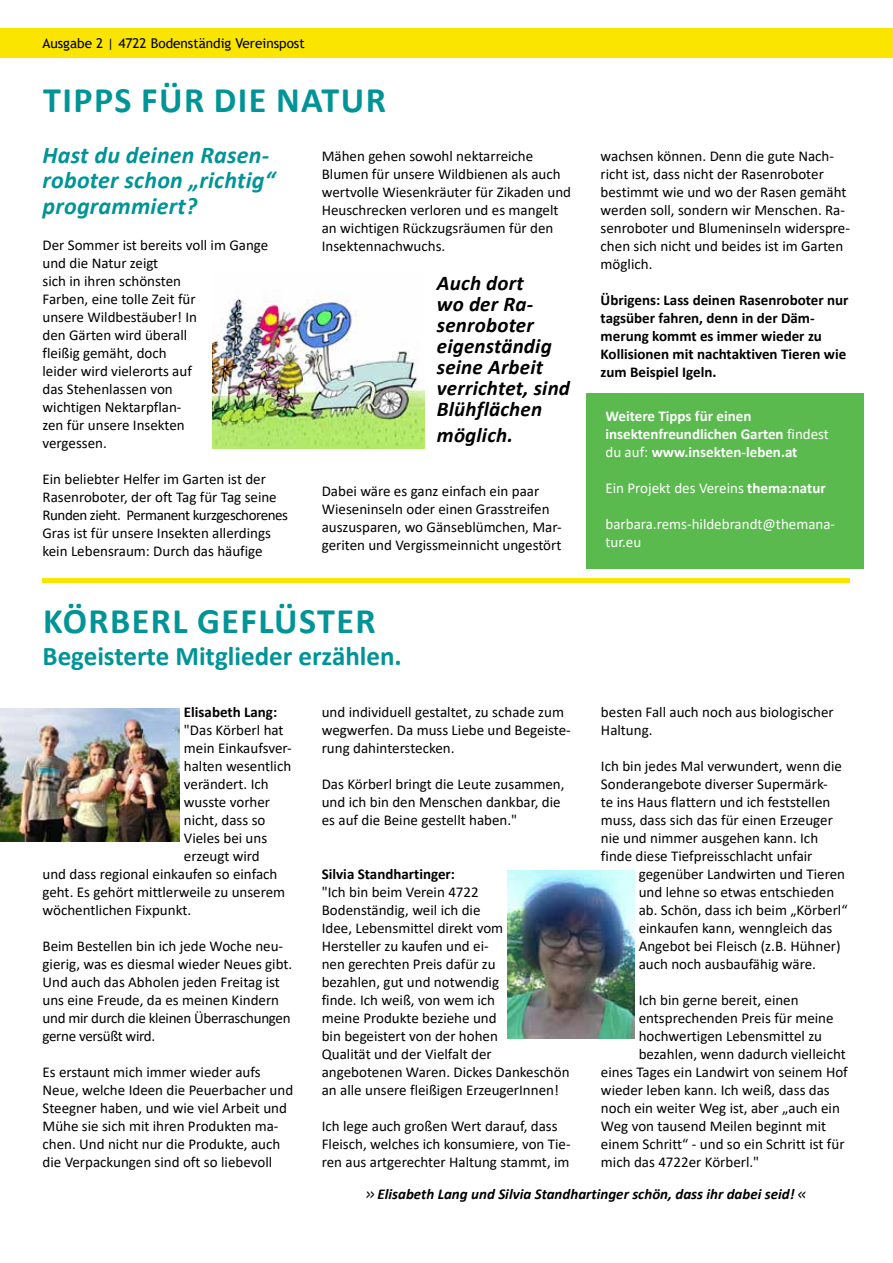
<style>
.page{position:relative;width:893px;height:1263px;background:#fff}
.page>*{position:absolute;margin:0;border:0;box-sizing:border-box;transform-origin:0 0}
.t1{font:700 36px "Calibri";letter-spacing:.04em;color:#009497}
.t2{font:700 27px "Calibri";color:#009497}
.t3{font:italic 700 24px/25.5px "Calibri";letter-spacing:.01em;color:#009497}
.t4{font:italic 700 21px/21px "Calibri";letter-spacing:.01em;color:#000}
.t5{font:15px/18px "Calibri";color:#000}
.t6{font:700 15px/18px "Calibri";color:#000}
.t7{font:700 15px/18px "Calibri";color:#fff}
.t8{font:15px/18px "Calibri";color:#fff}
.t9{font:italic 700 15px "Calibri";color:#000;scale:.5 1}
.t10{font:13.5px "Trebuchet MS";color:#000}
.s1{font-weight:400}
.s2{font-weight:700}
</style>
<div class="page">
<div style="left:0;top:28px;width:893px;height:30px;background:#f9e500"></div>
<div style="left:43px;top:578px;width:807px;height:5px;background:#f9e500"></div>
<img style="left:213px;top:295px;width:211px;height:154px">
<img style="left:0;top:708px;width:180px;height:134px">
<img style="left:508px;top:871px;width:126px;height:168px">
<div style="left:586px;top:393px;width:277px;height:176px;background:#5aba4e"></div>
<p class="t10" style="left:43px;top:35px;width:264px">Ausgabe 2 | 4722 Bodenständig Vereinspost</p>
<h1 class="t1" style="left:43px;top:75px;width:50px">Tipps</h1>
<h1 class="t1" style="left:141px;top:75px;width:222px">für die Natur</h1>
<h3 class="t3" style="left:43px;top:141px;width:234px">Hast du deinen Rasen&shy;roboter schon „richtig“ programmiert?</h3>
<p class="t5" style="left:43px;top:235px;width:227px">Der Sommer ist bereits voll im Gange und die Natur zeigt<br>sich in ihren schönsten<br>Farben, eine tolle Zeit für<br>unsere Wildbestäuber! In<br>den Gärten wird überall<br>fleißig gemäht, doch<br>leider wird vielerorts auf<br>das Stehenlassen von<br>wichtigen Nektarpflan-<br>zen für unsere Insekten<br>vergessen.</p>
<p class="t5" style="left:43px;top:469px;width:247px">Ein beliebter Helfer im Garten ist der Rasenroboter, der oft Tag für Tag seine Runden zieht. Permanent kurzgeschorenes Gras ist für unsere Insekten allerdings kein Lebensraum: Durch das häufige</p>
<p class="t5" style="left:322px;top:147px;width:251px">Mähen gehen sowohl nektarreiche Blumen für unsere Wildbienen als auch wertvolle Wiesenkräuter für Zikaden und Heuschrecken verloren und es mangelt an wichtigen Rückzugsräumen für den Insektennachwuchs.</p>
<h3 class="t4" style="left:437px;top:272px;width:135px">Auch dort<br>wo der Ra&shy;senroboter eigenständig seine Arbeit verrichtet, sind<br>Blühflächen</h3>
<h3 class="t4" style="left:437px;top:423px;width:78px">möglich.</h3>
<p class="t5" style="left:322px;top:481px;width:242px">Dabei wäre es ganz einfach ein paar Wieseninseln oder einen Grasstreifen auszusparen, wo Gänseblümchen, Mar&shy;geriten und Vergissmeinnicht ungestört</p>
<h1 class="t1" style="left:43px;top:595px;width:67px">Körber</h1>
<h1 class="t1" style="left:172px;top:595px;width:183px">l Geflüster</h1>
<h2 class="t2" style="left:43px;top:637px;width:361px">Begeisterte Mitglieder erzählen.</h2>
<p class="t5" style="left:601px;top:147px;width:251px">wachsen können. Denn die gute Nach&shy;richt ist, dass nicht der Rasenroboter bestimmt wie und wo der Rasen gemäht werden soll, sondern wir Menschen. Ra&shy;senroboter und Blumeninseln widerspre&shy;chen sich nicht und beides ist im Garten möglich.</p>
<p class="t6" style="left:601px;top:291px;width:249px">Übrigens: Lass deinen Rasenroboter nur tagsüber fahren, denn in der Däm&shy;merung kommt es immer wieder zu Kollisionen mit nachtaktiven Tieren wie zum Beispiel Igeln.</p>
<p class="t7" style="left:605px;top:407px;width:225px">Weitere Tipps für einen insektenfreundlichen Garten <span class="s1">findest du auf:</span> www.insekten-leben.at</p>
<p class="t8" style="left:605px;top:478px;width:222px">Ein Projekt des Vereins <span class="s2">thema:natur</span></p>
<p class="t8" style="left:605px;top:514px;width:231px">barbara.rems-hildebrandt@themana&shy;tur.eu</p>
<p class="t6" style="left:184px;top:703px;width:95px">Elisabeth Lang:</p>
<p class="t5" style="left:184px;top:721px;width:101px">"Das Körberl hat</p>
<p class="t5" style="left:184px;top:739px;width:109px">mein Einkaufsver-</p>
<p class="t5" style="left:184px;top:757px;width:109px">halten wesentlich</p>
<p class="t5" style="left:184px;top:775px;width:86px">verändert. Ich</p>
<p class="t5" style="left:184px;top:793px;width:88px">wusste vorher</p>
<p class="t5" style="left:184px;top:811px;width:83px">nicht, dass so</p>
<p class="t5" style="left:184px;top:829px;width:85px">Vieles bei uns</p>
<p class="t5" style="left:184px;top:847px;width:77px">erzeugt wird</p>
<p class="t5" style="left:43px;top:865px;width:236px">und dass regional einkaufen so einfach</p>
<p class="t5" style="left:43px;top:883px;width:244px">geht. Es gehört mittlerweile zu unserem</p>
<p class="t5" style="left:43px;top:901px;width:150px">wöchentlichen Fixpunkt.</p>
<p class="t5" style="left:43px;top:937px;width:251px">Beim Bestellen bin ich jede Woche neu&shy;gierig, was es diesmal wieder Neues gibt.<br>Und auch das Abholen jeden Freitag ist uns eine Freude, da es meinen Kindern und mir durch die kleinen Überraschungen gerne versüßt wird.</p>
<p class="t5" style="left:43px;top:1063px;width:252px">Es erstaunt mich immer wieder aufs Neue, welche Ideen die Peuerbacher und Steegner haben, und wie viel Arbeit und Mühe sie sich mit ihren Produkten ma&shy;chen. Und nicht nur die Produkte, auch die Verpackungen sind oft so liebevoll</p>
<p class="t5" style="left:322px;top:703px;width:250px">und individuell gestaltet, zu schade zum wegwerfen. Da muss Liebe und Begeiste&shy;rung dahinterstecken.</p>
<p class="t5" style="left:322px;top:775px;width:244px">Das Körberl bringt die Leute zusammen, und ich bin den Menschen dankbar, die es auf die Beine gestellt haben."</p>
<p class="t5" style="left:601px;top:703px;width:234px">besten Fall auch noch aus biologischer<br>Haltung.</p>
<p class="t5" style="left:601px;top:757px;width:243px">Ich bin jedes Mal verwundert, wenn die Sonderangebote diverser Supermärk&shy;te ins Haus flattern und ich feststellen muss, dass sich das für einen Erzeuger nie und nimmer ausgehen kann. Ich finde diese Tiefpreisschlacht unfair</p>
<p class="t5" style="left:639px;top:865px;width:210px">gegenüber Landwirten und Tieren und lehne so etwas entschieden ab. Schön, dass ich beim „Körberl“ einkaufen kann, wenngleich das<br>Angebot bei Fleisch (z.B. Hühner) auch noch ausbaufähig wäre.</p>
<p class="t5" style="left:639px;top:991px;width:161px">Ich bin gerne bereit, einen</p>
<p class="t5" style="left:639px;top:1009px;width:196px">entsprechenden Preis für meine</p>
<p class="t5" style="left:639px;top:1027px;width:185px">hochwertigen Lebensmittel zu</p>
<p class="t5" style="left:639px;top:1045px;width:209px">bezahlen, wenn dadurch vielleicht</p>
<p class="t5" style="left:601px;top:1063px;width:248px">eines Tages ein Landwirt von seinem Hof</p>
<p class="t5" style="left:601px;top:1081px;width:230px">wieder leben kann. Ich weiß, dass das</p>
<p class="t5" style="left:601px;top:1099px;width:240px">noch ein weiter Weg ist, aber „auch ein</p>
<p class="t5" style="left:601px;top:1117px;width:227px">Weg von tausend Meilen beginnt mit</p>
<p class="t5" style="left:601px;top:1135px;width:245px">einem Schritt“ - und so ein Schritt ist für</p>
<p class="t5" style="left:601px;top:1153px;width:160px">mich das 4722er Körberl."</p>
<p class="t9" style="left:367px;top:1183px;width:879px">&gt;&gt; Elisabeth Lang und Silvia Standhartinger schön, dass ihr dabei seid! &lt;&lt;</p>
<p class="t6" style="left:322px;top:865px;width:135px">Silvia Standhartinger:</p>
<p class="t5" style="left:322px;top:883px;width:249px">"Ich bin beim Verein 4722<br>Bodenständig, weil ich die<br>Idee, Lebensmittel direkt vom<br>Hersteller zu kaufen und ei-<br>nen gerechten Preis dafür zu<br>bezahlen, gut und notwendig<br>finde. Ich weiß, von wem ich<br>meine Produkte beziehe und<br>bin begeistert von der hohen<br>Qualität und der Vielfalt der angebotenen Waren. Dickes Dankeschön an alle unsere fleißigen ErzeugerInnen!</p>
<p class="t5" style="left:322px;top:1117px;width:250px">Ich lege auch großen Wert darauf, dass<br>Fleisch, welches ich konsumiere, von Tie&shy;ren aus artgerechter Haltung stammt, im</p>
</div>
